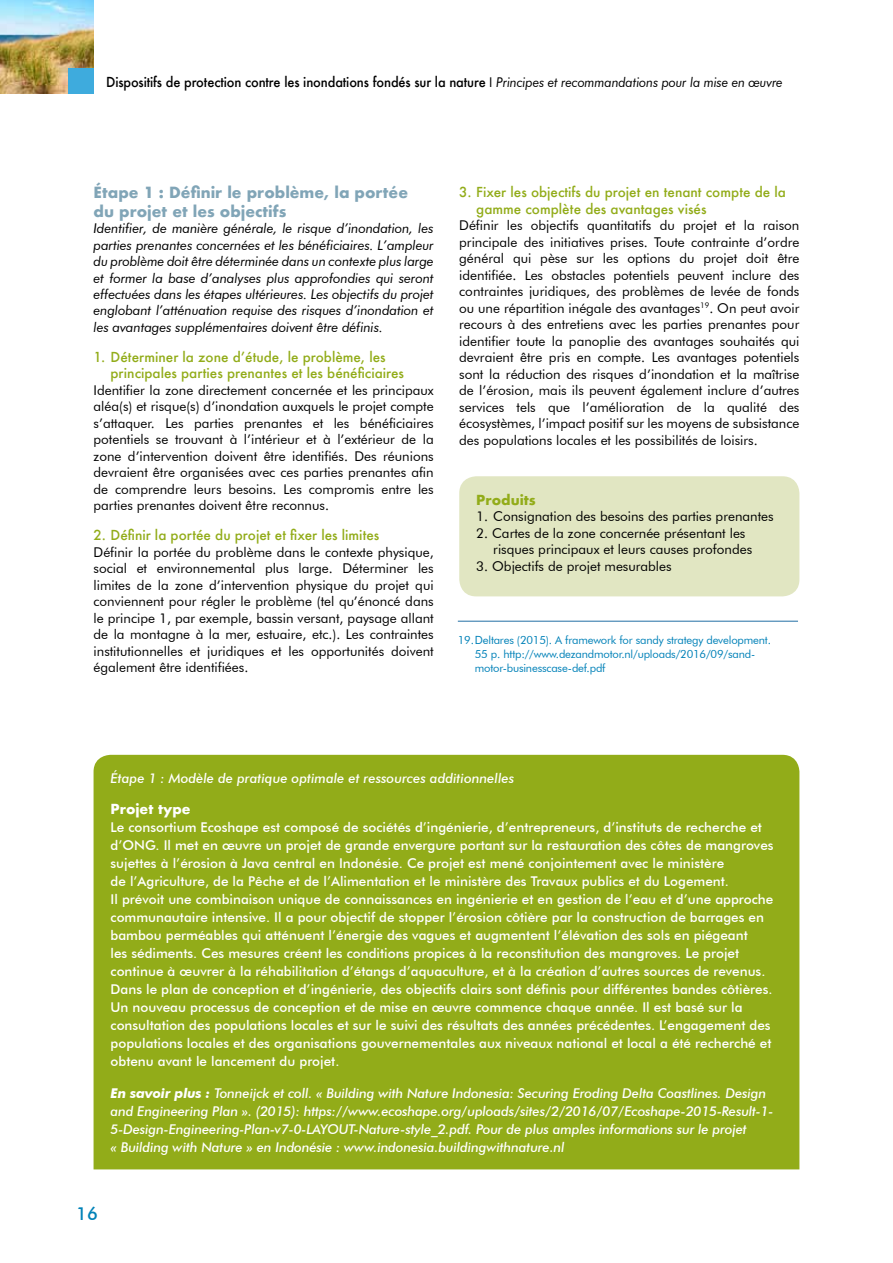
<style>
.page{position:relative;width:893px;height:1263px;background:#fff}
.page>*{position:absolute;margin:0;border:0;box-sizing:border-box;transform-origin:0 0}
.t1{font:500 18px "Futura BT";color:#0082b8}
.t2{font:700 15px/18px "Futura";color:#81a5b7}
.t3{font:13.5px/16.5px "Futura BT";color:#000;text-align:justify}
.t4{font:500 13.5px/18px "Futura BT";color:#fff}
.t5{font:italic 500 13.5px/18px "Futura BT";letter-spacing:-.01em;color:#fff}
.t6{font:italic 13.5px/16.5px "Futura BT";letter-spacing:-.01em;color:#000;text-align:justify}
.t7{font:500 13.5px/16.5px "Futura";color:#92ac19}
.t8{font:500 13.5px "Futura";letter-spacing:-.01em;color:#000;scale:.95 1}
.t9{font:700 13.5px "Futura";color:#fff}
.t10{font:700 13.5px "Futura";color:#92ac19}
.t11{font:11.25px/14.2px "Futura BT";letter-spacing:-.015em;color:#0081b8}
.s1{font-family:"Futura BT";font-weight:400}
.s2{font-family:"Futura BT";font-weight:400;font-style:italic}
.s3{font-weight:700}
</style>
<div class="page">
<div style="left:459px;top:476px;width:340px;height:120px;background:#e1e6c2;border-radius:17px"></div>
<div style="left:94px;top:755px;width:705px;height:414px;background:#92ac19"></div>
<hr style="left:458px;top:621px;width:340px;height:1px;background:#226fa5">
<img style="left:0;top:0;width:94px;height:94px">
<div style="left:68px;top:69px;width:26px;height:25px;background:#3eabdd"></div>
<p class="t8" style="left:106px;top:73px;width:714px">Dispositifs de protection contre les inondations fondés sur la nature <span class="s1">I</span> <span class="s2">Principes et recommandations pour la mise en œuvre</span></p>
<p class="t2" style="left:94px;top:184px;width:316px">Étape 1 : Définir le problème, la portée du projet et les objectifs</p>
<p class="t6" style="left:94px;top:220px;width:342px">Identifier, de manière générale, le risque d’inondation, les parties prenantes concernées et les bénéficiaires. L’ampleur du problème doit être déterminée dans un contexte plus large et former la base d’analyses plus approfondies qui seront effectuées dans les étapes ultérieures. Les objectifs du projet englobant l’atténuation requise des risques d’inondation et les avantages supplémentaires doivent être définis.</p>
<p class="t7" style="left:111px;top:349px;width:295px;text-indent:-17px">1. Déterminer la zone d’étude, le problème, les principales parties prenantes et les bénéficiaires</p>
<p class="t3" style="left:94px;top:382px;width:342px">Identifier la zone directement concernée et les principaux aléa(s) et risque(s) d’inondation auxquels le projet compte s’attaquer. Les parties prenantes et les bénéficiaires potentiels se trouvant à l’intérieur et à l’extérieur de la zone d’intervention doivent être identifiés. Des réunions devraient être organisées avec ces parties prenantes afin de comprendre leurs besoins. Les compromis entre les parties prenantes doivent être reconnus.</p>
<p class="t7" style="left:94px;top:527px;width:287px">2. Définir la portée du projet et fixer les limites</p>
<p class="t3" style="left:94px;top:544px;width:342px">Définir la portée du problème dans le contexte physique, social et environnemental plus large. Déterminer les limites de la zone d’intervention physique du projet qui conviennent pour régler le problème (tel qu’énoncé dans le principe 1, par exemple, bassin versant, paysage allant de la montagne à la mer, estuaire, etc.). Les contraintes institutionnelles et juridiques et les opportunités doivent également être identifiées.</p>
<p class="t7" style="left:476px;top:184px;width:311px;text-indent:-17px">3. Fixer les objectifs du projet en tenant compte de la gamme complète des avantages visés</p>
<p class="t3" style="left:459px;top:217px;width:342px">Définir les objectifs quantitatifs du projet et la raison principale des initiatives prises. Toute contrainte d’ordre général qui pèse sur les options du projet doit être identifiée. Les obstacles potentiels peuvent inclure des contraintes juridiques, des problèmes de levée de fonds ou une répartition inégale des avantages<sup>19</sup>. On peut avoir recours à des entretiens avec les parties prenantes pour identifier toute la panoplie des avantages souhaités qui devraient être pris en compte. Les avantages potentiels sont la réduction des risques d’inondation et la maîtrise de l’érosion, mais ils peuvent également inclure d’autres services tels que l’amélioration de la qualité des écosystèmes, l’impact positif sur les moyens de subsistance des populations locales et les possibilités de loisirs.</p>
<p class="t10" style="left:476px;top:490px;width:61px">Produits</p>
<p class="t3" style="left:476px;top:508px;width:299px">1. Consignation des besoins des parties prenantes</p>
<p class="t3" style="left:493px;top:524px;width:260px;text-indent:-17px">2. Cartes de la zone concernée présentant les risques principaux et leurs causes profondes</p>
<p class="t3" style="left:476px;top:557px;width:197px">3. Objectifs de projet mesurables</p>
<p class="t11" style="left:475px;top:633px;width:298px;text-indent:-17px">19.Deltares (2015). A framework for sandy strategy development.<br>55 p. http://www.dezandmotor.nl/uploads/2016/09/sand&shy;motor-businesscase-def.pdf</p>
<p class="t5" style="left:111px;top:769px;width:405px">Étape 1 : Modèle de pratique optimale et ressources additionnelles</p>
<p class="t9" style="left:111px;top:800px;width:82px">Projet type</p>
<p class="t4" style="left:111px;top:818px;width:664px">Le consortium Ecoshape est composé de sociétés d’ingénierie, d’entrepreneurs, d’instituts de recherche et d’ONG. Il met en œuvre un projet de grande envergure portant sur la restauration des côtes de mangroves sujettes à l’érosion à Java central en Indonésie. Ce projet est mené conjointement avec le ministère<br>de l’Agriculture, de la Pêche et de l’Alimentation et le ministère des Travaux publics et du Logement.<br>Il prévoit une combinaison unique de connaissances en ingénierie et en gestion de l’eau et d’une approche communautaire intensive. Il a pour objectif de stopper l’érosion côtière par la construction de barrages en bambou perméables qui atténuent l’énergie des vagues et augmentent l’élévation des sols en piégeant<br>les sédiments. Ces mesures créent les conditions propices à la reconstitution des mangroves. Le projet continue à œuvrer à la réhabilitation d’étangs d’aquaculture, et à la création d’autres sources de revenus.<br>Dans le plan de conception et d’ingénierie, des objectifs clairs sont définis pour différentes bandes côtières.<br>Un nouveau processus de conception et de mise en œuvre commence chaque année. Il est basé sur la consultation des populations locales et sur le suivi des résultats des années précédentes. L’engagement des populations locales et des organisations gouvernementales aux niveaux national et local a été recherché et obtenu avant le lancement du projet.</p>
<p class="t5" style="left:111px;top:1084px;width:664px"><span class="s3">En savoir plus :</span> Tonneijck et coll. « Building with Nature Indonesia: Securing Eroding Delta Coastlines. Design and Engineering Plan ». (2015): https://www.ecoshape.org/uploads/sites/2/2016/07/Ecoshape-2015-Result-1- 5-Design-Engineering-Plan-v7-0-LAYOUT-Nature-style_2.pdf. Pour de plus amples informations sur le projet<br>« Building with Nature » en Indonésie : www.indonesia.buildingwithnature.nl</p>
<h1 class="t1" style="left:76px;top:1202px;width:23px">16</h1>
</div>
